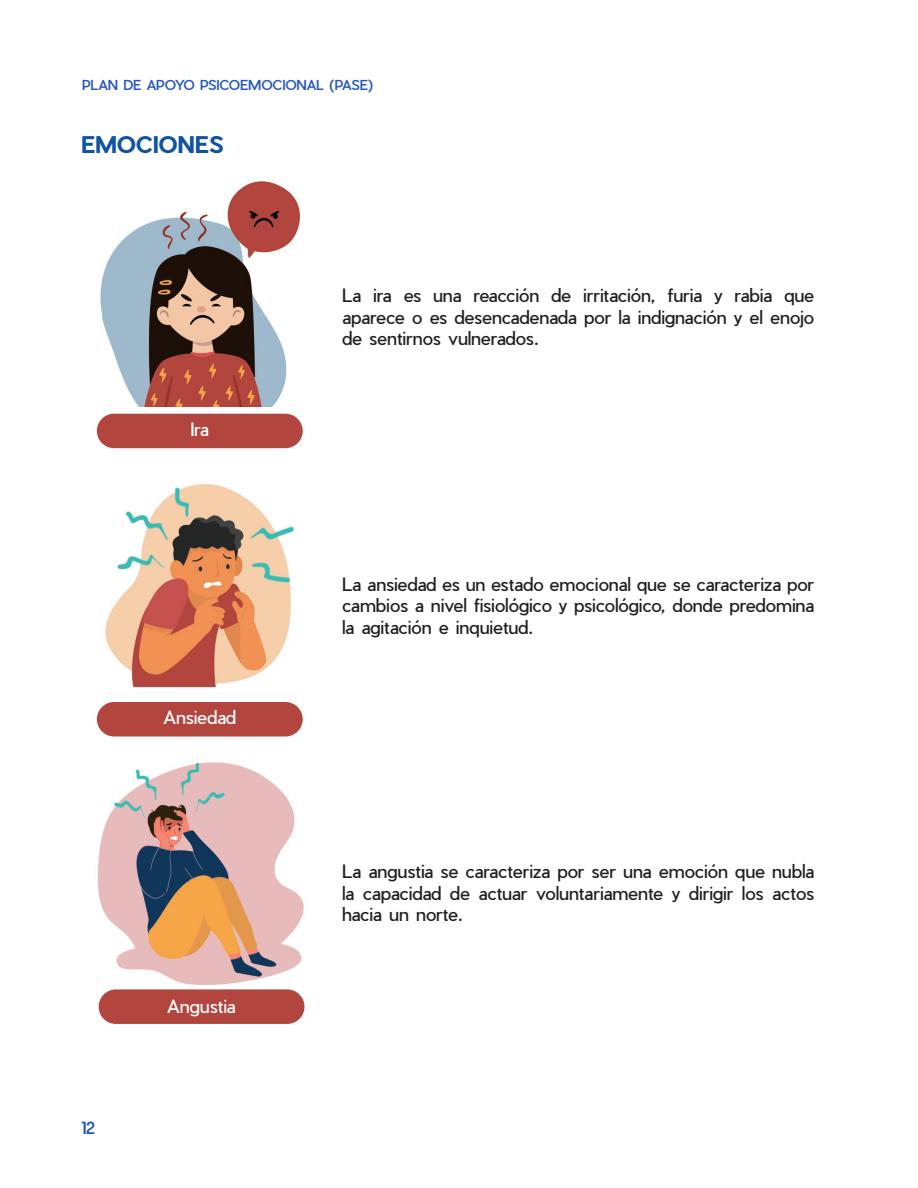
<style>
.page{position:relative;width:918px;height:1188px;background:#fff}
.page>*{position:absolute;margin:0;border:0;box-sizing:border-box;transform-origin:0 0}
.t1{font:700 22.5px "Pier Sans";letter-spacing:-.005em;color:#1153a3}
.t2{font:18px/21.6px "Pier Sans";letter-spacing:-.01em;color:#231f20;text-align:justify}
.t3{font:18px "Pier Sans";letter-spacing:-.005em;color:#fff}
.t4{font:500 16.5px "Pier Sans";color:#2558bb}
.t5{font:500 13.5px "Pier Sans";letter-spacing:-.01em;color:#2558bb}
</style>
<div class="page">
<img style="left:100px;top:181px;width:200px;height:225px">
<img style="left:97px;top:762px;width:207px;height:223px">
<img style="left:105px;top:484px;width:189px;height:204px">
<div style="left:97px;top:414px;width:206px;height:34px;background:#b2463e;border-radius:17px"></div>
<div style="left:99px;top:989px;width:205px;height:35px;background:#b2463e;border-radius:17px"></div>
<div style="left:97px;top:702px;width:206px;height:34px;background:#b2463e;border-radius:17px"></div>
<p class="t5" style="left:82px;top:76px;width:293px">PLAN DE APOYO PSICOEMOCIONAL (PASE)</p>
<p class="t1" style="left:81px;top:129px;width:144px">EMOCIONES</p>
<p class="t3" style="left:190px;top:418px;width:20px">Ira</p>
<p class="t3" style="left:163px;top:706px;width:74px">Ansiedad</p>
<p class="t4" style="left:81px;top:1117px;width:16px">12</p>
<p class="t3" style="left:167px;top:994px;width:70px">Angustia</p>
<p class="t2" style="left:342px;top:285px;width:474px">La ira es una reacción de irritación, furia y rabia que aparece o es desencadenada por la indignación y el enojo de sentirnos vulnerados.</p>
<p class="t2" style="left:342px;top:573px;width:474px">La ansiedad es un estado emocional que se caracteriza por cambios a nivel fisiológico y psicológico, donde predomina la agitación e inquietud.</p>
<p class="t2" style="left:342px;top:861px;width:474px">La angustia se caracteriza por ser una emoción que nubla la capacidad de actuar voluntariamente y dirigir los actos hacia un norte.</p>
</div>
